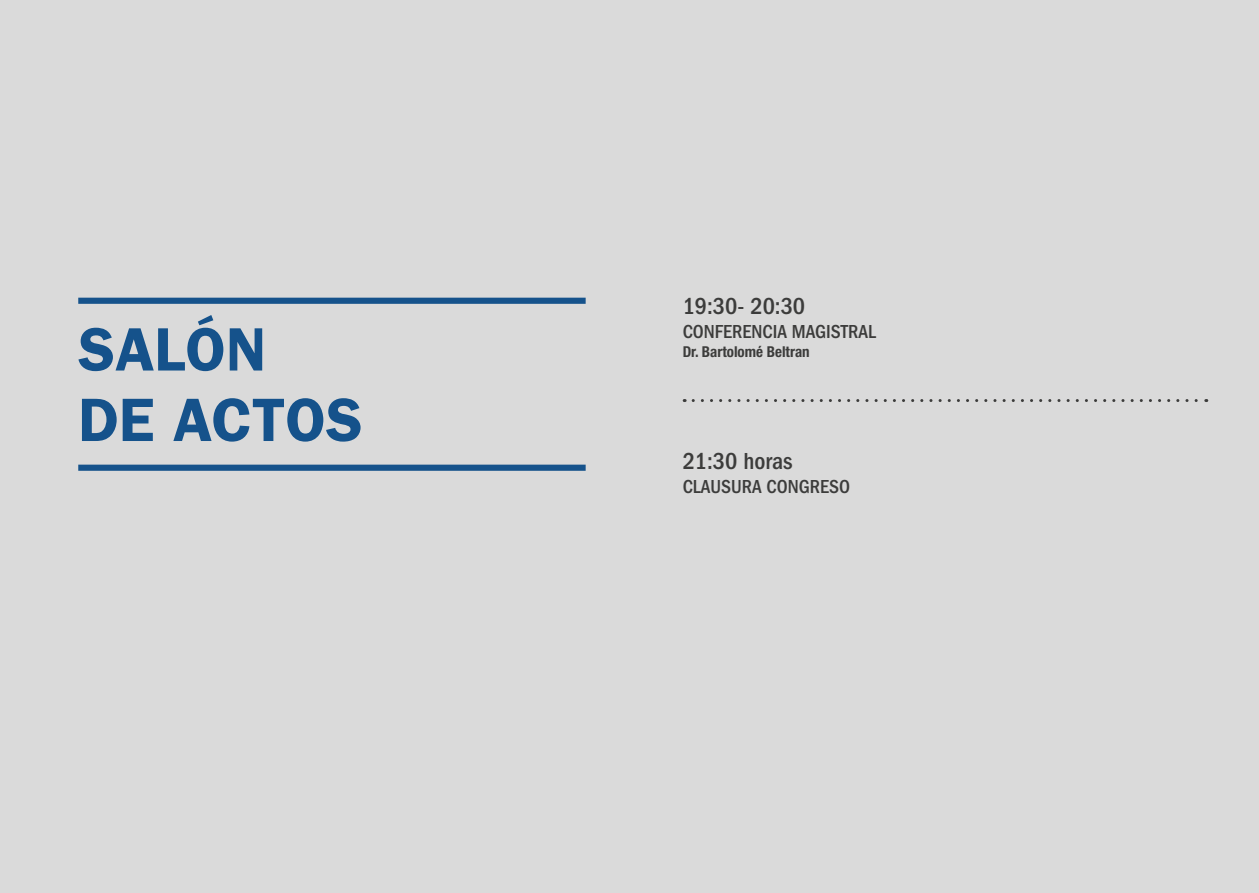
<style>
.page{position:relative;width:1259px;height:893px;background:#dadada}
.page>*{position:absolute;margin:0;border:0;box-sizing:border-box;transform-origin:0 0}
.t1{font:600 61.5px/70.5px "ITC Franklin Gothic Std";color:#15528b}
.t2{font:500 condensed 24px "ITC Franklin Gothic Std";color:#3c3c3b}
.t3{font:500 condensed 19.5px "ITC Franklin Gothic Std";color:#3c3c3b}
.t4{font:700 condensed 15px "Helvetica Neue LT";color:#3c3c3b}
</style>
<div class="page">
<div style="left:78px;top:465px;width:507px;height:6px;background:#15528b"></div>
<div style="left:78px;top:298px;width:507px;height:6px;background:#15528b"></div>
<svg style="left:693px;top:399px;width:513px;height:3px"></svg>
<h1 class="t1" style="left:78px;top:314px;width:286px">SALÓN<br>DE ACTOS</h1>
<p class="t2" style="left:682px;top:293px;width:124px">19:30- 20:30</p>
<p class="t3" style="left:682px;top:320px;width:195px">CONFERENCIA MAGISTRAL</p>
<p class="t4" style="left:682px;top:343px;width:129px">Dr. Bartolomé Beltran</p>
<p class="t2" style="left:682px;top:448px;width:111px">21:30 horas</p>
<p class="t3" style="left:682px;top:475px;width:169px">CLAUSURA CONGRESO</p>
</div>
